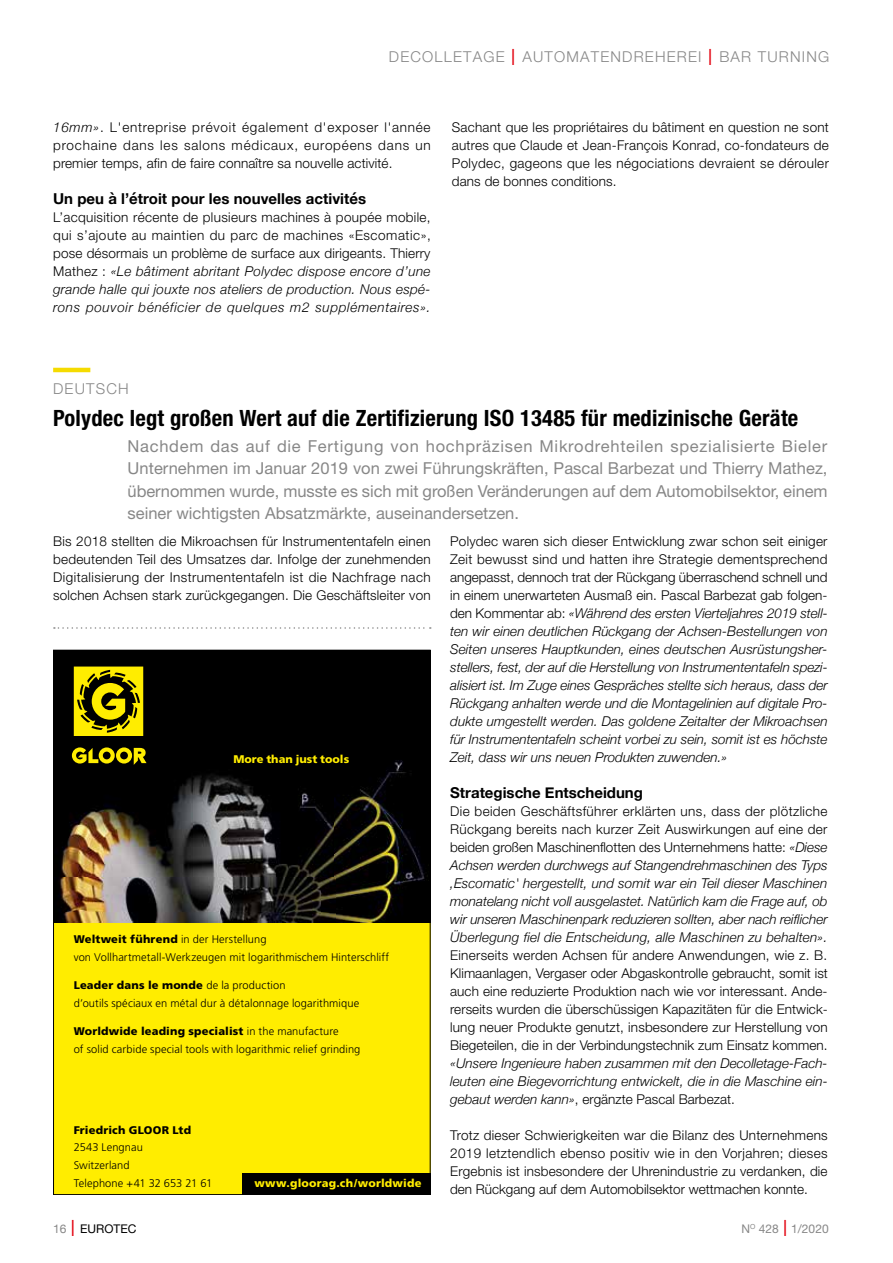
<style>
.page{position:relative;width:893px;height:1263px;background:#fff}
.page>*{position:absolute;margin:0;border:0;box-sizing:border-box;transform-origin:0 0}
.t1{font:700 condensed 22.5px "Helvetica Neue";letter-spacing:.01em;color:#000}
.t2{font:16.5px/22.5px "Helvetica Neue";color:#878787;text-align:justify}
.t3{font:700 15px "Helvetica Neue";color:#000}
.t4{font:300 15px "Helvetica Neue";letter-spacing:.08em;color:#878787}
.t5{font:300 13.5px/18px "Helvetica Neue";letter-spacing:.01em;color:#000;text-align:justify}
.t6{font:italic 300 13.5px/18px "Helvetica Neue";letter-spacing:.005em;color:#000;text-align:justify}
.t7{font:12px "Helvetica Neue";color:#878787}
.t8{font:12px "Helvetica Neue";color:#000}
.t9{font:300 11.1px/17.7px "Frutiger";letter-spacing:.01em;color:#000}
.t10{font:900 11.1px "Frutiger CE";letter-spacing:.015em;color:#000}
.t11{font:900 11.1px "Frutiger CE";letter-spacing:.01em;color:#ffed00}
.s1{font-stretch:condensed;font-size:22.5px;color:#e30613}
.s2{font-style:italic}
.s3{font-style:normal}
.s4{font-family:"Frutiger CE";font-weight:900}
.s5{font-family:"Frutiger";font-weight:300}
.s6{color:#878787}
.s7{font-weight:300;font-stretch:condensed;font-size:22.5px;color:#e30613}
</style>
<div class="page">
<svg style="left:54px;top:627px;width:377px;height:2px"></svg>
<hr style="left:53px;top:368px;width:37px;height:4px;background:#f5db00">
<div style="left:53px;top:922px;width:378px;height:273px;background:#ffed00"></div>
<div style="left:53px;top:650px;width:378px;height:272px;background:#000"></div>
<img style="left:59px;top:755px;width:370px;height:167px">
<svg style="left:74px;top:666px;width:69px;height:70px"></svg>
<svg style="left:72px;top:747px;width:75px;height:18px"></svg>
<div style="left:242px;top:1173px;width:189px;height:22px;background:#000"></div>
<p class="t4" style="left:389px;top:47px;width:442px">DECOLLETAGE <span class="s1">I</span> AUTOMATENDREHEREI <span class="s1">I</span> BAR TURNING</p>
<p class="t5" style="left:53px;top:118px;width:379px"><span class="s2">16mm»</span>. L'entreprise prévoit également d'exposer l'année prochaine dans les salons médicaux, européens dans un premier temps, afin de faire connaître sa nouvelle activité.</p>
<p class="t3" style="left:53px;top:187px;width:314px">Un peu à l’étroit pour les nouvelles activités</p>
<p class="t5" style="left:53px;top:208px;width:379px">L’acquisition récente de plusieurs machines à poupée mobile, qui s’ajoute au maintien du parc de machines «Escomatic», pose désormais un problème de surface aux dirigeants. Thierry Mathez : <span class="s2">«Le bâtiment abritant Polydec dispose encore d’une grande halle qui jouxte nos ateliers de production. Nous espé&shy;rons pouvoir bénéficier de quelques m2 supplémentaires».</span></p>
<p class="t5" style="left:452px;top:118px;width:379px">Sachant que les propriétaires du bâtiment en question ne sont autres que Claude et Jean-François Konrad, co-fondateurs de Polydec, gageons que les négociations devraient se dérouler dans de bonnes conditions.</p>
<p class="t4" style="left:53px;top:379px;width:77px">DEUTSCH</p>
<h1 class="t1" style="left:53px;top:404px;width:747px">Polydec legt großen Wert auf die Zertifizierung ISO 13485 für medizinische Geräte</h1>
<p class="t2" style="left:128px;top:434px;width:702px">Nachdem das auf die Fertigung von hochpräzisen Mikrodrehteilen spezialisierte Bieler Unternehmen im Januar 2019 von zwei Führungskräften, Pascal Barbezat und Thierry Mathez, übernommen wurde, musste es sich mit großen Veränderungen auf dem Automobilsektor, einem seiner wichtigsten Absatzmärkte, auseinandersetzen.</p>
<p class="t5" style="left:53px;top:532px;width:379px">Bis 2018 stellten die Mikroachsen für Instrumententafeln einen bedeutenden Teil des Umsatzes dar. Infolge der zunehmenden Digitalisierung der Instrumententafeln ist die Nachfrage nach solchen Achsen stark zurückgegangen. Die Geschäftsleiter von</p>
<p class="t6" style="left:450px;top:531px;width:379px"><span class="s3">Polydec waren sich dieser Entwicklung zwar schon seit einiger Zeit bewusst sind und hatten ihre Strategie dementsprechend angepasst, dennoch trat der Rückgang überraschend schnell und in einem unerwarteten Ausmaß ein. Pascal Barbezat gab folgen&shy;den Kommentar ab:</span> «Während des ersten Vierteljahres 2019 stell&shy;ten wir einen deutlichen Rückgang der Achsen-Bestellungen von Seiten unseres Hauptkunden, eines deutschen Ausrüstungsher&shy;stellers, fest, der auf die Herstellung von Instrumententafeln spezi&shy;alisiert ist. Im Zuge eines Gespräches stellte sich heraus, dass der Rückgang anhalten werde und die Montagelinien auf digitale Pro&shy;dukte umgestellt werden. Das goldene Zeitalter der Mikroachsen für Instrumententafeln scheint vorbei zu sein, somit ist es höchste Zeit, dass wir uns neuen Produkten zuwenden.»</p>
<p class="t3" style="left:450px;top:781px;width:194px">Strategische Entscheidung</p>
<p class="t6" style="left:450px;top:801px;width:379px"><span class="s3">Die beiden Geschäftsführer erklärten uns, dass der plötzliche Rückgang bereits nach kurzer Zeit Auswirkungen auf eine der beiden großen Maschinenflotten des Unternehmens hatte:</span> «Diese Achsen werden durchwegs auf Stangendrehmaschinen des Typs ‚Escomatic' hergestellt, und somit war ein Teil dieser Maschinen monatelang nicht voll ausgelastet. Natürlich kam die Frage auf, ob wir unseren Maschinenpark reduzieren sollten, aber nach reiflicher Überlegung fiel die Entscheidung, alle Maschinen zu behalten».</p>
<p class="t5" style="left:450px;top:946px;width:379px">Einerseits werden Achsen für andere Anwendungen, wie z. B.<br>Klimaanlagen, Vergaser oder Abgaskontrolle gebraucht, somit ist auch eine reduzierte Produktion nach wie vor interessant. Ande&shy;rerseits wurden die überschüssigen Kapazitäten für die Entwick&shy;lung neuer Produkte genutzt, insbesondere zur Herstellung von Biegeteilen, die in der Verbindungstechnik zum Einsatz kommen.</p>
<p class="t6" style="left:450px;top:1053px;width:379px">«Unsere Ingenieure haben zusammen mit den Decolletage-Fach&shy;leuten eine Biegevorrichtung entwickelt, die in die Maschine ein&shy;gebaut werden kann»<span class="s3">, ergänzte Pascal Barbezat.</span></p>
<p class="t5" style="left:450px;top:1126px;width:379px">Trotz dieser Schwierigkeiten war die Bilanz des Unternehmens 2019 letztendlich ebenso positiv wie in den Vorjahren; dieses Ergebnis ist insbesondere der Uhrenindustrie zu verdanken, die den Rückgang auf dem Automobilsektor wettmachen konnte.</p>
<p class="t11" style="left:233px;top:752px;width:117px">More than just tools</p>
<p class="t9" style="left:74px;top:931px;width:317px"><span class="s4">Weltweit führend</span> in der Herstellung<br>von Vollhartmetall-Werkzeugen mit logarithmischem Hinterschliff</p>
<p class="t10" style="left:74px;top:979px;width:213px">Leader dans le monde <span class="s5">de la production</span></p>
<p class="t9" style="left:74px;top:994px;width:287px">d’outils spéciaux en métal dur à détalonnage logarithmique</p>
<p class="t10" style="left:74px;top:1025px;width:266px">Worldwide leading specialist <span class="s5">in the manufacture</span></p>
<p class="t9" style="left:74px;top:1040px;width:288px">of solid carbide special tools with logarithmic relief grinding</p>
<p class="t10" style="left:74px;top:1123px;width:119px">Friedrich GLOOR Ltd</p>
<p class="t9" style="left:74px;top:1139px;width:140px">2543 Lengnau<br>Switzerland<br>Telephone +41 32 653 21 61</p>
<p class="t11" style="left:254px;top:1176px;width:169px">www.gloorag.ch/worldwide</p>
<p class="t8" style="left:53px;top:1221px;width:85px"><span class="s6">16</span> <span class="s7">I</span> EUROTEC</p>
<p class="t7" style="left:741px;top:1221px;width:89px">N<sup>O</sup> 428 <span class="s7">I</span> 1/2020</p>
</div>
